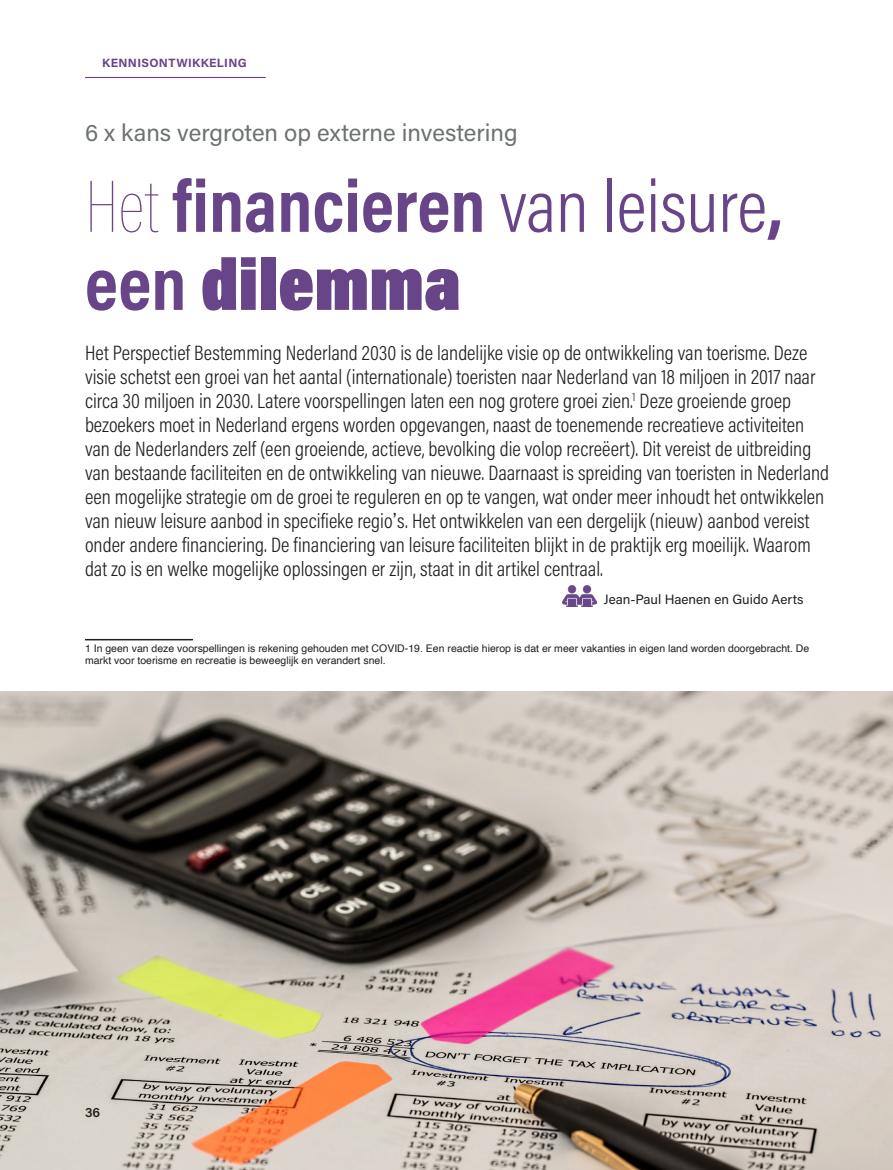
<style>
.page{position:relative;width:893px;height:1170px;background:#fff}
.page>*{position:absolute;margin:0;border:0;box-sizing:border-box;transform-origin:0 0}
.kop{font:700 75px/78px "Acumin Pro Cond";color:#684488}
.chapeau{font:24px "Acumin Pro";color:#6d7172}
.intro{font:300 21px/24px "Acumin Pro Cond";color:#231f20}
.body1{font:13.5px "Acumin Pro";color:#231f20}
.t1{font:600 13.5px "Acumin Pro";color:#231f20}
.t2{font:700 12px "Acumin Pro";letter-spacing:.03em;color:#684488}
.Voetnoot{font:10.5px/12px "Helvetica";color:#231f20}
.s1{font-weight:100}
.s2{font-weight:300}
.s3{font-weight:900}
.s4{font-family:"Arial Unicode MS";font-weight:400}
</style>
<div class="page">
<hr style="left:85px;top:639px;width:108px;height:1px;background:#231f20">
<img style="left:0;top:691px;width:893px;height:478px">
<img style="left:582px;top:585px;width:15px;height:21px">
<img style="left:562px;top:585px;width:20px;height:21px">
<hr style="left:85px;top:77px;width:181px;height:1px;background:#684488">
<p class="t2" style="left:102px;top:54px;width:146px">KENNISONTWIKKELING</p>
<p class="chapeau" style="left:85px;top:116px;width:434px">6 x kans vergroten op externe investering</p>
<p class="kop" style="left:85px;top:165px;width:699px"><span class="s1">Het</span> financieren <span class="s2">van leisure</span>, een <span class="s3">dilemma</span></p>
<p class="intro" style="left:85px;top:340px;width:746px">Het Perspectief Bestemming Nederland 2030 is de landelijke visie op de ontwikkeling van toerisme. Deze visie schetst een groei van het aantal (internationale) toeristen naar Nederland van 18 miljoen in 2017 naar circa 30 miljoen in 2030. Latere voorspellingen laten een nog grotere groei zien.<sup>1</sup> Deze groeiende groep bezoekers moet in Nederland ergens worden opgevangen, naast de toenemende recreatieve activiteiten van de Nederlanders zelf (een groeiende, actieve, bevolking die volop recreëert). Dit vereist de uitbreiding van bestaande faciliteiten en de ontwikkeling van nieuwe. Daarnaast is spreiding van toeristen in Nederland een mogelijke strategie om de groei te reguleren en op te vangen, wat onder meer inhoudt het ontwikkelen van nieuw leisure aanbod in specifieke regio<span class="s4">’</span>s. Het ontwikkelen van een dergelijk (nieuw) aanbod vereist onder andere financiering. De financiering van leisure faciliteiten blijkt in de praktijk erg moeilijk. Waarom dat zo is en welke mogelijke oplossingen er zijn, staat in dit artikel centraal.</p>
<p class="body1" style="left:604px;top:589px;width:201px">Jean-Paul Haenen en Guido Aerts</p>
<p class="Voetnoot" style="left:85px;top:642px;width:726px">1 In geen van deze voorspellingen is rekening gehouden met COVID-19. Een reactie hierop is dat er meer vakanties in eigen land worden doorgebracht. De markt voor toerisme en recreatie is beweeglijk en verandert snel.</p>
<p class="t1" style="left:85px;top:1102px;width:17px">36</p>
</div>
